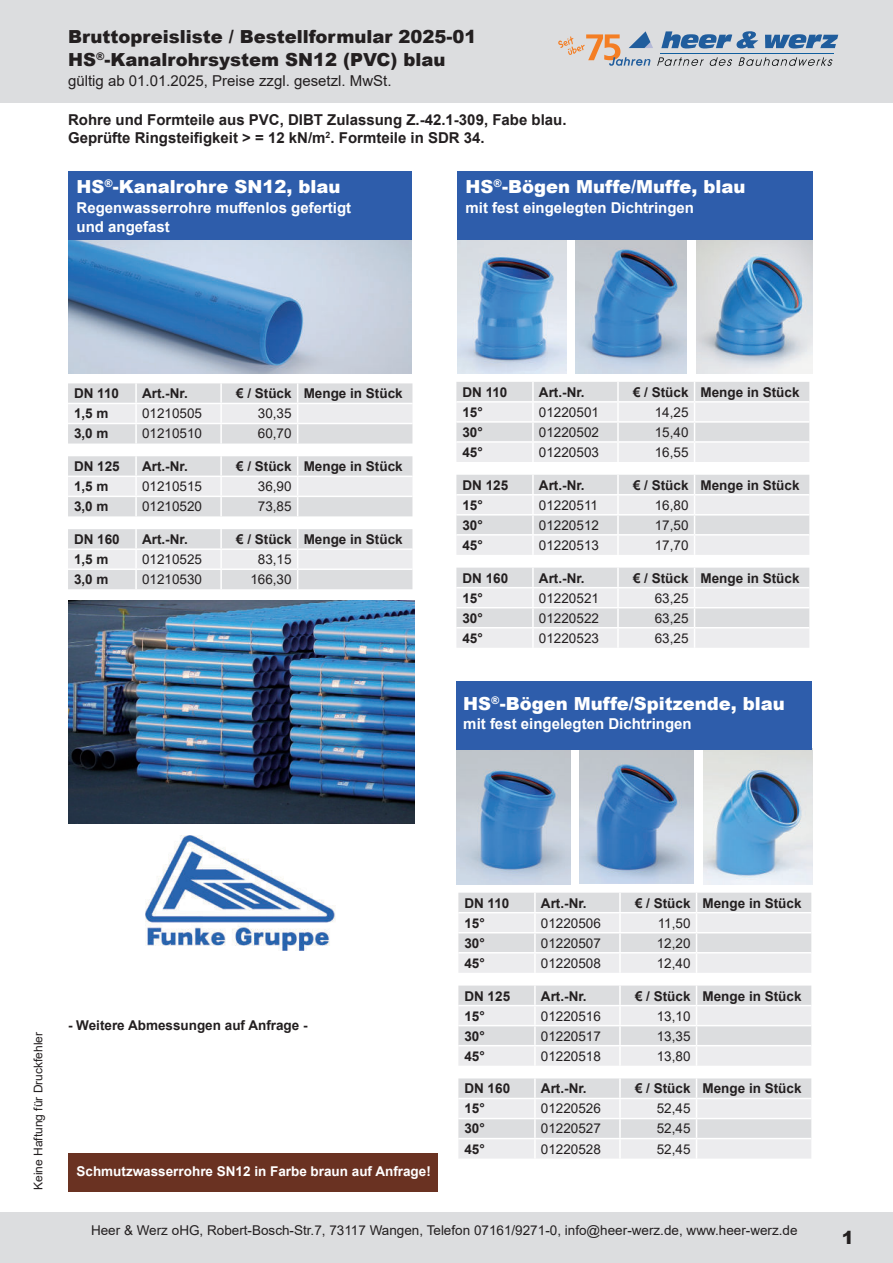
<style>
.page{position:relative;width:893px;height:1263px;background:#fff}
.page>*{position:absolute;margin:0;border:0;box-sizing:border-box;transform-origin:0 0}
.t1{font:900 18px "Arial";color:#fff}
.t2{font:900 18px/23.7px "Arial";color:#231f20}
.t3{font:700 15px/18px "Arial";color:#231f20}
.t4{font:700 15px/19.5px "Arial";color:#fff}
.t5{font:15px "Arial";color:#231f20}
.t6{font:13.5px "Arial";color:#231f20}
.t7{font:700 13.5px "Arial";color:#231f20}
.t8{font:700 13.5px "Arial";color:#fff}
.t9{font:12px "Arial";color:#231f20}
</style>
<div class="page">
<div style="left:0;top:0;width:893px;height:103px;background:#dcdddf"></div>
<div style="left:0;top:1212px;width:893px;height:51px;background:#dcdddf"></div>
<svg style="left:558px;top:31px;width:280px;height:35px"></svg>
<div style="left:68px;top:1153px;width:370px;height:39px;background:#6a3222"></div>
<img style="left:68px;top:239px;width:343px;height:135px">
<img style="left:703px;top:750px;width:109px;height:134px">
<img style="left:580px;top:750px;width:113px;height:133px">
<img style="left:456px;top:748px;width:114px;height:136px">
<img style="left:697px;top:239px;width:115px;height:135px">
<img style="left:575px;top:239px;width:111px;height:135px">
<img style="left:457px;top:239px;width:109px;height:135px">
<div style="left:68px;top:171px;width:343px;height:68px;background:#2e5dab"></div>
<div style="left:457px;top:171px;width:355px;height:68px;background:#2e5dab"></div>
<div style="left:457px;top:682px;width:355px;height:68px;background:#2e5dab"></div>
<svg style="left:68px;top:383px;width:344px;height:60px;background:#e3e3e5"></svg>
<svg style="left:68px;top:456px;width:344px;height:60px;background:#e3e3e5"></svg>
<svg style="left:68px;top:529px;width:344px;height:60px;background:#e3e3e5"></svg>
<svg style="left:456px;top:382px;width:353px;height:80px;background:#e5e6e8"></svg>
<svg style="left:456px;top:475px;width:353px;height:80px;background:#e5e6e8"></svg>
<svg style="left:456px;top:568px;width:353px;height:80px;background:#e5e6e8"></svg>
<img style="left:68px;top:600px;width:347px;height:224px">
<img style="left:145px;top:835px;width:191px;height:115px">
<svg style="left:458px;top:893px;width:353px;height:80px;background:#e5e6e8"></svg>
<svg style="left:458px;top:985px;width:353px;height:81px;background:#e6e6e8"></svg>
<svg style="left:458px;top:1078px;width:353px;height:80px;background:#e5e6e8"></svg>
<h1 class="t2" style="left:68px;top:26px;width:410px">Bruttopreisliste / Bestellformular 2025-01<br>HS<sup>®</sup>-Kanalrohrsystem SN12 (PVC) blau</h1>
<p class="t5" style="left:68px;top:75px;width:325px">gültig ab 01.01.2025, Preise zzgl. gesetzl. MwSt.</p>
<p class="t3" style="left:68px;top:112px;width:500px">Rohre und Formteile aus PVC, DIBT Zulassung Z.-42.1-309, Fabe blau.<br>Geprüfte Ringsteifigkeit &gt; = 12 kN/m<sup>2</sup>. Formteile in SDR 34.</p>
<h1 class="t1" style="left:77px;top:180px;width:265px">HS<sup>®</sup>-Kanalrohre SN12, blau</h1>
<p class="t4" style="left:77px;top:198px;width:276px">Regenwasserrohre muffenlos gefertigt und angefast</p>
<h1 class="t1" style="left:466px;top:180px;width:281px">HS<sup>®</sup>-Bögen Muffe/Muffe, blau</h1>
<p class="t4" style="left:466px;top:198px;width:230px">mit fest eingelegten Dichtringen</p>
<p class="t7" style="left:74px;top:384px;width:47px">DN 110</p>
<p class="t7" style="left:142px;top:384px;width:47px">Art.-Nr.</p>
<p class="t7" style="left:236px;top:384px;width:168px">€ / Stück Menge in Stück</p>
<p class="t7" style="left:74px;top:409px;width:36px">1,5 m</p>
<p class="t6" style="left:142px;top:409px;width:62px">01210505</p>
<p class="t6" style="left:258px;top:409px;width:35px">30,35</p>
<p class="t7" style="left:74px;top:429px;width:36px">3,0 m</p>
<p class="t6" style="left:142px;top:429px;width:62px">01210510</p>
<p class="t6" style="left:258px;top:429px;width:35px">60,70</p>
<p class="t7" style="left:74px;top:457px;width:47px">DN 125</p>
<p class="t7" style="left:142px;top:457px;width:47px">Art.-Nr.</p>
<p class="t7" style="left:236px;top:457px;width:168px">€ / Stück Menge in Stück</p>
<p class="t7" style="left:74px;top:481px;width:36px">1,5 m</p>
<p class="t6" style="left:142px;top:482px;width:62px">01210515</p>
<p class="t6" style="left:258px;top:482px;width:35px">36,90</p>
<p class="t7" style="left:74px;top:501px;width:36px">3,0 m</p>
<p class="t6" style="left:142px;top:502px;width:62px">01210520</p>
<p class="t6" style="left:258px;top:502px;width:35px">73,85</p>
<p class="t7" style="left:74px;top:530px;width:47px">DN 160</p>
<p class="t7" style="left:142px;top:530px;width:47px">Art.-Nr.</p>
<p class="t7" style="left:236px;top:530px;width:168px">€ / Stück Menge in Stück</p>
<p class="t7" style="left:74px;top:554px;width:36px">1,5 m</p>
<p class="t6" style="left:142px;top:554px;width:62px">01210525</p>
<p class="t6" style="left:258px;top:554px;width:35px">83,15</p>
<p class="t7" style="left:74px;top:574px;width:36px">3,0 m</p>
<p class="t6" style="left:142px;top:574px;width:62px">01210530</p>
<p class="t6" style="left:250px;top:574px;width:43px">166,30</p>
<p class="t7" style="left:462px;top:382px;width:47px">DN 110</p>
<p class="t7" style="left:539px;top:382px;width:47px">Art.-Nr.</p>
<p class="t7" style="left:633px;top:382px;width:168px">€ / Stück Menge in Stück</p>
<p class="t7" style="left:462px;top:407px;width:22px">15°</p>
<p class="t6" style="left:539px;top:407px;width:62px">01220501</p>
<p class="t6" style="left:655px;top:407px;width:35px">14,25</p>
<p class="t7" style="left:462px;top:427px;width:22px">30°</p>
<p class="t6" style="left:539px;top:427px;width:62px">01220502</p>
<p class="t6" style="left:655px;top:427px;width:35px">15,40</p>
<p class="t7" style="left:462px;top:447px;width:22px">45°</p>
<p class="t6" style="left:539px;top:447px;width:62px">01220503</p>
<p class="t6" style="left:655px;top:447px;width:35px">16,55</p>
<p class="t7" style="left:462px;top:475px;width:47px">DN 125</p>
<p class="t7" style="left:539px;top:475px;width:47px">Art.-Nr.</p>
<p class="t7" style="left:633px;top:475px;width:168px">€ / Stück Menge in Stück</p>
<p class="t7" style="left:462px;top:500px;width:22px">15°</p>
<p class="t6" style="left:539px;top:500px;width:61px">01220511</p>
<p class="t6" style="left:655px;top:500px;width:35px">16,80</p>
<p class="t7" style="left:462px;top:520px;width:22px">30°</p>
<p class="t6" style="left:539px;top:520px;width:62px">01220512</p>
<p class="t6" style="left:655px;top:520px;width:35px">17,50</p>
<p class="t7" style="left:462px;top:540px;width:22px">45°</p>
<p class="t6" style="left:539px;top:540px;width:62px">01220513</p>
<p class="t6" style="left:655px;top:540px;width:35px">17,70</p>
<p class="t7" style="left:462px;top:568px;width:47px">DN 160</p>
<p class="t7" style="left:539px;top:568px;width:47px">Art.-Nr.</p>
<p class="t7" style="left:633px;top:568px;width:168px">€ / Stück Menge in Stück</p>
<p class="t7" style="left:462px;top:593px;width:22px">15°</p>
<p class="t6" style="left:539px;top:593px;width:62px">01220521</p>
<p class="t6" style="left:655px;top:593px;width:35px">63,25</p>
<p class="t7" style="left:462px;top:613px;width:22px">30°</p>
<p class="t6" style="left:539px;top:613px;width:62px">01220522</p>
<p class="t6" style="left:655px;top:613px;width:35px">63,25</p>
<p class="t7" style="left:462px;top:633px;width:22px">45°</p>
<p class="t6" style="left:539px;top:633px;width:62px">01220523</p>
<p class="t6" style="left:655px;top:633px;width:35px">63,25</p>
<h1 class="t1" style="left:463px;top:697px;width:323px">HS<sup>®</sup>-Bögen Muffe/Spitzende, blau</h1>
<p class="t4" style="left:463px;top:714px;width:230px">mit fest eingelegten Dichtringen</p>
<p class="t9" style="left:34px;top:1190px;width:160px;rotate:-90deg">Keine Haftung für Druckfehler</p>
<p class="t7" style="left:68px;top:1020px;width:241px">- Weitere Abmessungen auf Anfrage -</p>
<p class="t8" style="left:77px;top:1162px;width:356px">Schmutzwasserrohre SN12 in Farbe braun auf Anfrage!</p>
<p class="t7" style="left:464px;top:893px;width:47px">DN 110</p>
<p class="t7" style="left:541px;top:893px;width:47px">Art.-Nr.</p>
<p class="t7" style="left:635px;top:893px;width:168px">€ / Stück Menge in Stück</p>
<p class="t7" style="left:464px;top:918px;width:22px">15°</p>
<p class="t6" style="left:541px;top:918px;width:62px">01220506</p>
<p class="t6" style="left:658px;top:918px;width:34px">11,50</p>
<p class="t7" style="left:464px;top:938px;width:22px">30°</p>
<p class="t6" style="left:541px;top:938px;width:62px">01220507</p>
<p class="t6" style="left:657px;top:938px;width:35px">12,20</p>
<p class="t7" style="left:464px;top:958px;width:22px">45°</p>
<p class="t6" style="left:541px;top:958px;width:62px">01220508</p>
<p class="t6" style="left:657px;top:958px;width:35px">12,40</p>
<p class="t7" style="left:464px;top:986px;width:47px">DN 125</p>
<p class="t7" style="left:541px;top:986px;width:47px">Art.-Nr.</p>
<p class="t7" style="left:635px;top:986px;width:168px">€ / Stück Menge in Stück</p>
<p class="t7" style="left:464px;top:1011px;width:22px">15°</p>
<p class="t6" style="left:541px;top:1011px;width:62px">01220516</p>
<p class="t6" style="left:657px;top:1011px;width:35px">13,10</p>
<p class="t7" style="left:464px;top:1031px;width:22px">30°</p>
<p class="t6" style="left:541px;top:1031px;width:62px">01220517</p>
<p class="t6" style="left:657px;top:1031px;width:35px">13,35</p>
<p class="t7" style="left:464px;top:1051px;width:22px">45°</p>
<p class="t6" style="left:541px;top:1051px;width:62px">01220518</p>
<p class="t6" style="left:657px;top:1051px;width:35px">13,80</p>
<p class="t7" style="left:464px;top:1079px;width:47px">DN 160</p>
<p class="t7" style="left:541px;top:1079px;width:47px">Art.-Nr.</p>
<p class="t7" style="left:635px;top:1079px;width:168px">€ / Stück Menge in Stück</p>
<p class="t7" style="left:464px;top:1103px;width:22px">15°</p>
<p class="t6" style="left:541px;top:1104px;width:62px">01220526</p>
<p class="t6" style="left:657px;top:1104px;width:35px">52,45</p>
<p class="t7" style="left:464px;top:1124px;width:22px">30°</p>
<p class="t6" style="left:541px;top:1124px;width:62px">01220527</p>
<p class="t6" style="left:657px;top:1124px;width:35px">52,45</p>
<p class="t7" style="left:464px;top:1144px;width:22px">45°</p>
<p class="t6" style="left:541px;top:1144px;width:62px">01220528</p>
<p class="t6" style="left:657px;top:1144px;width:35px">52,45</p>
<p class="t6" style="left:91px;top:1225px;width:708px">Heer &amp; Werz oHG, Robert-Bosch-Str.7, 73117 Wangen, Telefon 07161/9271-0, info@heer-werz.de, www.heer-werz.de</p>
<h1 class="t2" style="left:842px;top:1227px;width:14px">1</h1>
</div>
